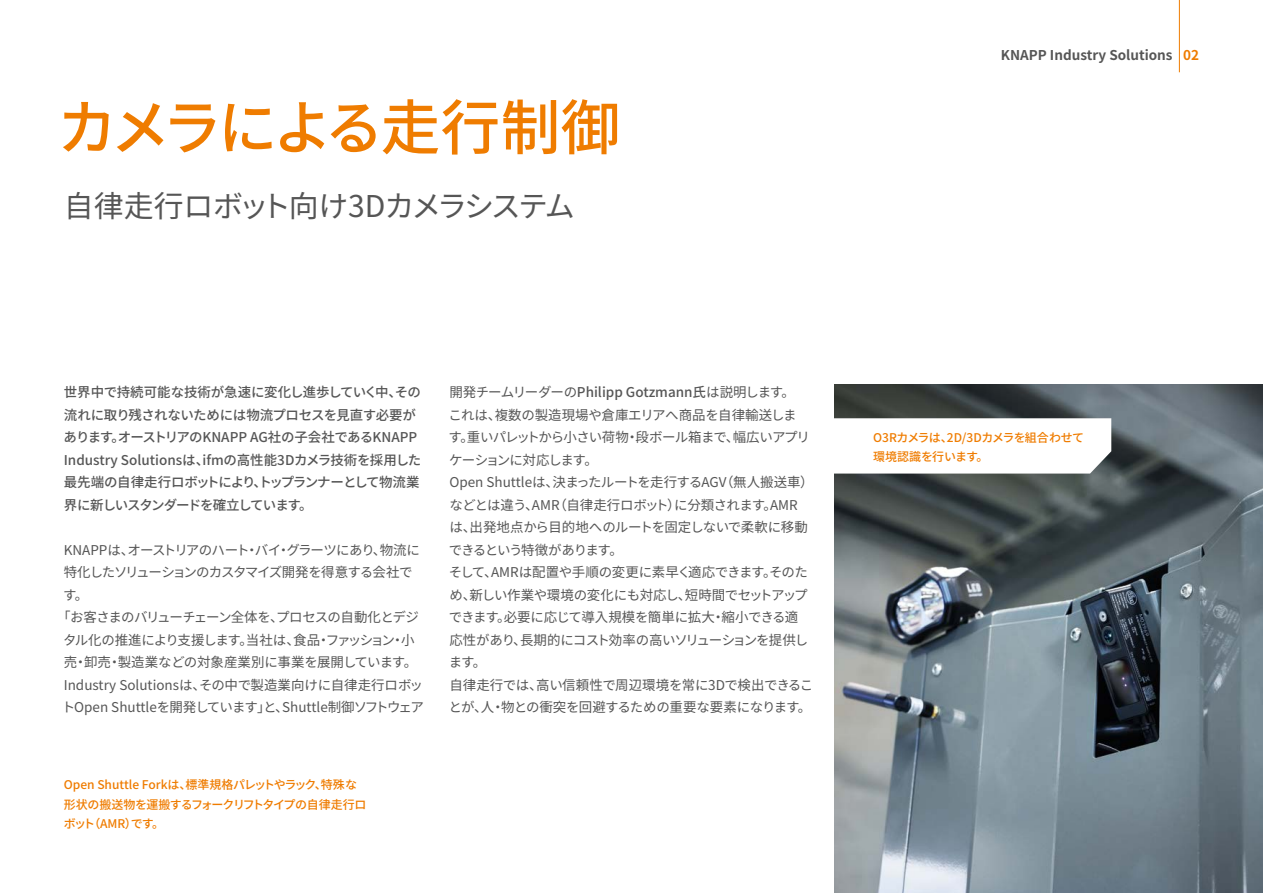
<style>
.page{position:relative;width:1263px;height:893px;background:#fff}
.page>*{position:absolute;margin:0;border:0;box-sizing:border-box;transform-origin:0 0}
.Headline{font:500 60px "Source Han Sans";letter-spacing:-.07em;color:#ef7c00}
.Subheadline_Innenseiten_20pt{font:30px "Source Han Sans";letter-spacing:-.05em;color:#565656}
.Fließtext_9pt_verschachtelt{font:13.5px/22.5px "Source Han Sans";letter-spacing:-.03em;color:#565656}
.Einleitung_9pt{font:500 13.5px/22.5px "Source Han Sans";letter-spacing:-.02em;color:#565656}
.Fließtext_9pt_verschachtelt-2{font:13.5px/22.5px "Source Han Sans";letter-spacing:-.065em;color:#565656}
.Fließtext_9pt_verschachtelt-3{font:13.5px "Source Han Sans";letter-spacing:-.07em;color:#565656}
.t1{font:700 13.5px "Source Han Sans";color:#565656}
.Bildunterschrift_libü{font:500 12px/19.5px "Source Han Sans";letter-spacing:-.02em;color:#ef7c00}
.s1{color:#ef7c00}
.s2{font-weight:500}
</style>
<div class="page">
<img style="left:835px;top:384px;width:428px;height:509px">
<svg style="left:834px;top:418px;width:277px;height:56px"></svg>
<hr style="left:1179px;top:0;width:1px;height:72px;background:#ef7c00">
<p class="Headline" style="left:57px;top:94px;width:565px">カメラによる走行制御</p>
<p class="Subheadline_Innenseiten_20pt" style="left:64px;top:189px;width:512px">自律走行ロボット向け3Dカメラシステム</p>
<p class="t1" style="left:1001px;top:47px;width:200px">KNAPP Industry Solutions <span class="s1">02</span></p>
<p class="Einleitung_9pt" style="left:64px;top:381px;width:359px">世界中で持続可能な技術が急速に変化し進歩していく中、その流れに取り残されないためには物流プロセスを見直す必要があります。オーストリアのKNAPP AG社の子会社であるKNAPP Industry Solutionsは、ifmの高性能3Dカメラ技術を採用した最先端の自律走行ロボットにより、トップランナーとして物流業界に新しいスタンダードを確立しています。</p>
<p class="Fließtext_9pt_verschachtelt-2" style="left:63px;top:539px;width:359px">KNAPPは、オーストリアのハート・バイ・グラーツにあり、物流に特化したソリューションのカスタマイズ開発を得意する会社です。</p>
<p class="Fließtext_9pt_verschachtelt" style="left:57px;top:606px;width:368px;text-align:center">「お客さまのバリューチェーン全体を、プロセスの自動化とデジタル化の推進により支援します。当社は、食品・ファッション・小売・卸売・製造業などの対象産業別に事業を展開しています。Industry Solutionsは、その中で製造業向けに自律走行ロボットOpen Shuttleを開発しています」と、Shuttle制御ソフトウェア</p>
<p class="Bildunterschrift_libü" style="left:64px;top:775px;width:304px">Open Shuttle Forkは、標準規格パレットやラック、特殊な形状の搬送物を運搬するフォークリフトタイプの自律走行ロボット（AMR）です。</p>
<p class="Fließtext_9pt_verschachtelt-3" style="left:449px;top:384px;width:347px">開発チームリーダーの<span class="s2">Philipp Gotzmann氏</span>は説明します。</p>
<p class="Fließtext_9pt_verschachtelt" style="left:448px;top:404px;width:363px">これは、複数の製造現場や倉庫エリアへ商品を自律輸送します。重いパレットから小さい荷物・段ボール箱まで、幅広いアプリケーションに対応します。</p>
<p class="Fließtext_9pt_verschachtelt" style="left:449px;top:471px;width:366px">Open Shuttleは、決まったルートを走行するAGV（無人搬送車）などとは違う、AMR（自律走行ロボット）に分類されます。AMRは、出発地点から目的地へのルートを固定しないで柔軟に移動できるという特徴があります。</p>
<p class="Fließtext_9pt_verschachtelt" style="left:449px;top:561px;width:361px">そして、AMRは配置や手順の変更に素早く適応できます。そのため、新しい作業や環境の変化にも対応し、短時間でセットアップできます。必要に応じて導入規模を簡単に拡大・縮小できる適応性があり、長期的にコスト効率の高いソリューションを提供します。</p>
<p class="Fließtext_9pt_verschachtelt" style="left:449px;top:674px;width:366px">自律走行では、高い信頼性で周辺環境を常に3Dで検出できることが、人・物との衝突を回避するための重要な要素になります。</p>
<p class="Bildunterschrift_libü" style="left:873px;top:428px;width:212px">O3Rカメラは、2D/3Dカメラを組合わせて環境認識を行います。</p>
</div>
